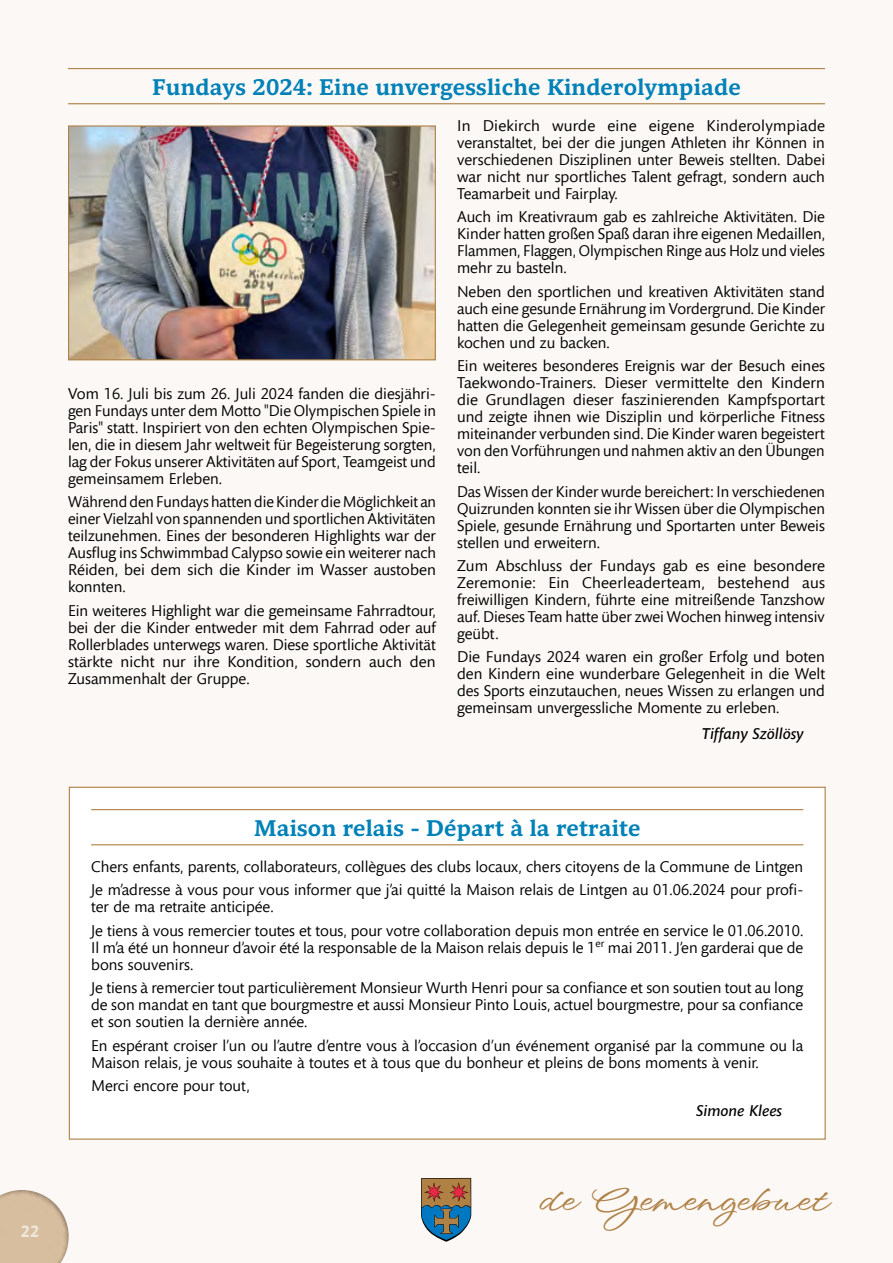
<style>
.page{position:relative;width:893px;height:1263px;background:#fbf8f5}
.page>*{position:absolute;margin:0;border:0;box-sizing:border-box;transform-origin:0 0}
.t1{font:500 42px "Wind Song";letter-spacing:-.015em;color:#af8145}
.t2{font:500 23.25px "Mundo Serif";letter-spacing:.01em;color:#0081b8}
.t3{font:700 16.5px "Mundo Sans Pro";color:#efe6da}
.t4{font:15.75px/17px "Mundo Sans Pro";color:#000;text-align:justify}
.t5{font:italic 600 15.75px "Mundo Sans Pro";color:#000}
</style>
<div class="page">
<hr style="left:68px;top:68px;width:757px;height:1px;background:#af8145">
<hr style="left:68px;top:103px;width:757px;height:1px;background:#af8145">
<svg style="left:421px;top:1178px;width:50px;height:64px"></svg>
<svg style="left:0;top:1190px;width:69px;height:73px"></svg>
<img style="left:70px;top:127px;width:364px;height:231px">
<div style="left:68px;top:125px;width:368px;height:235px;border:1px solid #af8145"></div>
<div style="left:69px;top:787px;width:756px;height:352px;background:#fff"></div>
<hr style="left:91px;top:809px;width:712px;height:1px;background:#af8145">
<hr style="left:91px;top:844px;width:712px;height:1px;background:#af8145">
<h2 class="t2" style="left:152px;top:70px;width:590px">Fundays 2024: Eine unvergessliche Kinderolympiade</h2>
<p class="t4" style="left:68px;top:385px;width:370px">Vom 16. Juli bis zum 26. Juli 2024 fanden die diesjähri&shy;gen Fundays unter dem Motto "Die Olympischen Spiele in Paris" statt. Inspiriert von den echten Olympischen Spie&shy;len, die in diesem Jahr weltweit für Begeisterung sorgten, lag der Fokus unserer Aktivitäten auf Sport, Teamgeist und gemeinsamem Erleben.</p>
<p class="t4" style="left:68px;top:493px;width:370px">Während den Fundays hatten die Kinder die Möglichkeit an einer Vielzahl von spannenden und sportlichen Aktivitäten teilzunehmen. Eines der besonderen Highlights war der Ausflug ins Schwimmbad Calypso sowie ein weiterer nach Réiden, bei dem sich die Kinder im Wasser austoben konnten.</p>
<p class="t4" style="left:68px;top:601px;width:369px">Ein weiteres Highlight war die gemeinsame Fahrradtour, bei der die Kinder entweder mit dem Fahrrad oder auf Rollerblades unterwegs waren. Diese sportliche Aktivität stärkte nicht nur ihre Kondition, sondern auch den Zusammenhalt der Gruppe.</p>
<p class="t4" style="left:457px;top:117px;width:370px">In Diekirch wurde eine eigene Kinderolympiade veranstaltet, bei der die jungen Athleten ihr Können in verschiedenen Disziplinen unter Beweis stellten. Dabei war nicht nur sportliches Talent gefragt, sondern auch Teamarbeit und Fairplay.</p>
<p class="t4" style="left:457px;top:208px;width:369px">Auch im Kreativraum gab es zahlreiche Aktivitäten. Die Kinder hatten großen Spaß daran ihre eigenen Medaillen, Flammen, Flaggen, Olympischen Ringe aus Holz und vieles mehr zu basteln.</p>
<p class="t4" style="left:457px;top:283px;width:369px">Neben den sportlichen und kreativen Aktivitäten stand auch eine gesunde Ernährung im Vordergrund. Die Kinder hatten die Gelegenheit gemeinsam gesunde Gerichte zu kochen und zu backen.</p>
<p class="t4" style="left:457px;top:357px;width:369px">Ein weiteres besonderes Ereignis war der Besuch eines Taekwondo-Trainers. Dieser vermittelte den Kindern die Grundlagen dieser faszinierenden Kampfsportart und zeigte ihnen wie Disziplin und körperliche Fitness miteinander verbunden sind. Die Kinder waren begeistert von den Vorführungen und nahmen aktiv an den Übungen teil.</p>
<p class="t4" style="left:457px;top:483px;width:369px">Das Wissen der Kinder wurde bereichert: In verschiedenen Quizrunden konnten sie ihr Wissen über die Olympischen Spiele, gesunde Ernährung und Sportarten unter Beweis stellen und erweitern.</p>
<p class="t4" style="left:457px;top:557px;width:369px">Zum Abschluss der Fundays gab es eine besondere Zeremonie: Ein Cheerleaderteam, bestehend aus freiwilligen Kindern, führte eine mitreißende Tanzshow auf. Dieses Team hatte über zwei Wochen hinweg intensiv geübt.</p>
<p class="t4" style="left:457px;top:648px;width:369px">Die Fundays 2024 waren ein großer Erfolg und boten den Kindern eine wunderbare Gelegenheit in die Welt des Sports einzutauchen, neues Wissen zu erlangen und gemeinsam unvergessliche Momente zu erleben.</p>
<p class="t5" style="left:702px;top:724px;width:103px">Tiffany Szöllösy</p>
<p class="t3" style="left:21px;top:1220px;width:20px">22</p>
<h2 class="t2" style="left:254px;top:811px;width:388px">Maison relais - Départ à la retraite</h2>
<p class="t4" style="left:91px;top:855px;width:714px;line-height:23.4px">Chers enfants, parents, collaborateurs, collègues des clubs locaux, chers citoyens de la Commune de Lintgen<br>Je m’adresse à vous pour vous informer que j’ai quitté la Maison relais de Lintgen au 01.06.2024 pour profi-</p>
<p class="t4" style="left:91px;top:895px;width:714px;line-height:23.4px">ter de ma retraite anticipée.<br>Je tiens à vous remercier toutes et tous, pour votre collaboration depuis mon entrée en service le 01.06.2010.</p>
<p class="t4" style="left:91px;top:939px;width:714px">Il m’a été un honneur d’avoir été la responsable de la Maison relais depuis le 1<sup>er</sup> mai 2011. J’en garderai que de bons souvenirs.</p>
<p class="t4" style="left:91px;top:979px;width:714px">Je tiens à remercier tout particulièrement Monsieur Wurth Henri pour sa confiance et son soutien tout au long de son mandat en tant que bourgmestre et aussi Monsieur Pinto Louis, actuel bourgmestre, pour sa confiance et son soutien la dernière année.</p>
<p class="t4" style="left:91px;top:1036px;width:713px">En espérant croiser l’un ou l’autre d’entre vous à l’occasion d’un événement organisé par la commune ou la<br>Maison relais, je vous souhaite à toutes et à tous que du bonheur et pleins de bons moments à venir.</p>
<p class="t4" style="left:91px;top:1077px;width:160px">Merci encore pour tout,</p>
<p class="t5" style="left:696px;top:1101px;width:87px">Simone Klees</p>
<h1 class="t1" style="left:533px;top:1171px;width:291px">de Gemengebuet</h1>
</div>
